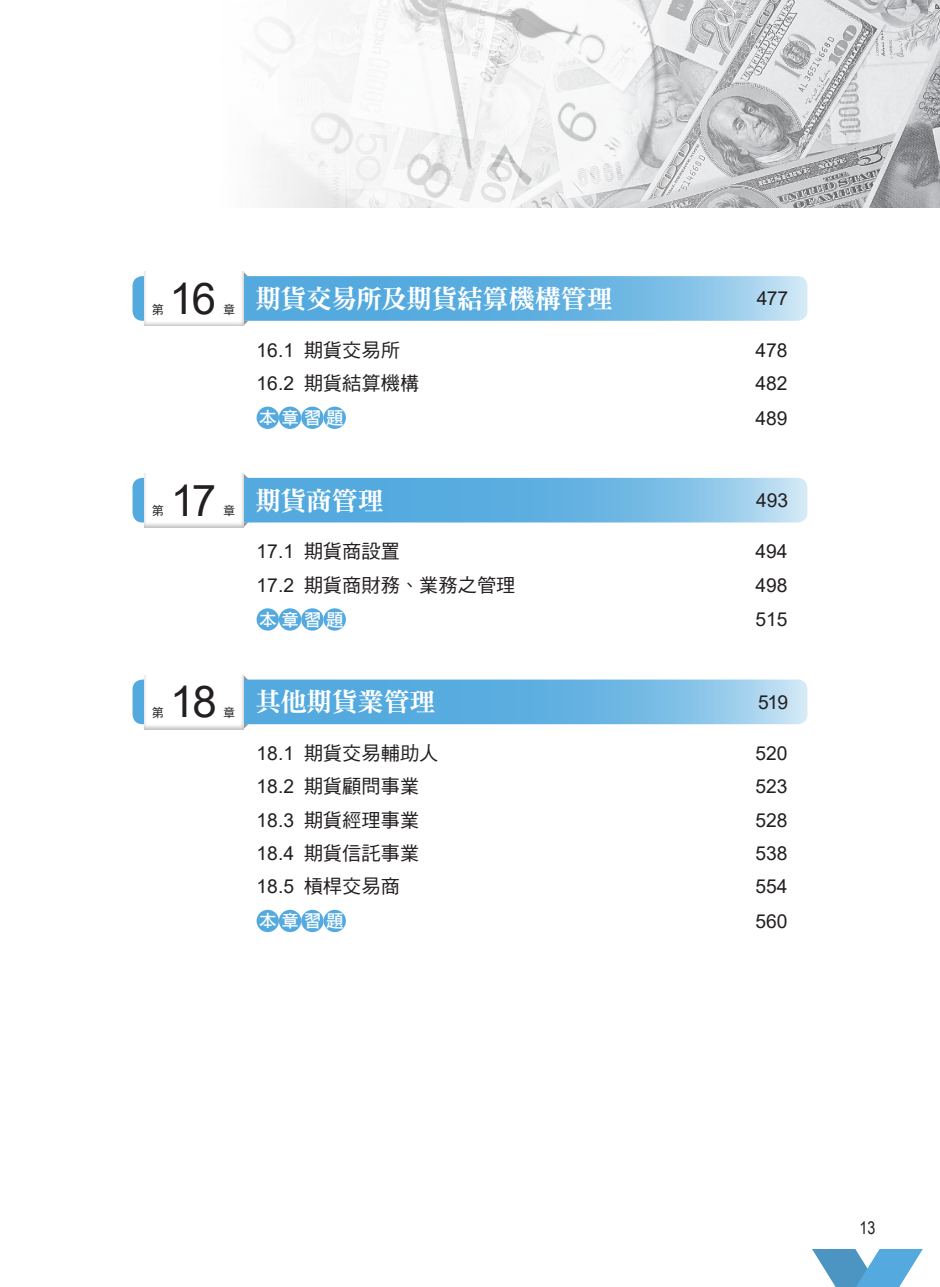
<style>
.page{position:relative;width:940px;height:1287px;background:#fff}
.page>*{position:absolute;margin:0;border:0;box-sizing:border-box;transform-origin:0 0}
.t1{font:43.75px "Arial";color:#231f20}
.t2{font:26.25px "DF Ming Std W9";letter-spacing:-.03em;color:#fff}
.t3{font:19.25px "DF Hei Std W5";color:#231f20}
.t4{font:19.25px "Arial";color:#231f20}
.t5{font:17.5px "DF Hei Std W7";letter-spacing:.275em;color:#fff}
.t6{font:17.5px "Arial Narrow";color:#231f20}
.t7{font:12.25px "DF Hei Std W5";color:#231f20}
.s1{font-family:"Arial"}
</style>
<div class="page">
<svg style="left:812px;top:1249px;width:110px;height:38px"></svg>
<svg style="left:132px;top:276px;width:675px;height:45px;background:#6eb7e3"></svg>
<div style="left:142px;top:268px;width:104px;height:59px;background:#231f20;opacity:.3"></div>
<div style="left:256px;top:407px;width:23px;height:22px;background:#54aadf;border-radius:50%"></div>
<div style="left:279px;top:407px;width:22px;height:22px;background:#54aadf;border-radius:50%"></div>
<div style="left:301px;top:407px;width:22px;height:22px;background:#54aadf;border-radius:50%"></div>
<div style="left:323px;top:407px;width:23px;height:22px;background:#54aadf;border-radius:50%"></div>
<svg style="left:132px;top:478px;width:675px;height:44px;background:#6db6e3"></svg>
<div style="left:142px;top:470px;width:104px;height:59px;background:#231f20;opacity:.3"></div>
<div style="left:256px;top:608px;width:23px;height:23px;background:#54aadf;border-radius:50%"></div>
<div style="left:279px;top:608px;width:22px;height:23px;background:#54aadf;border-radius:50%"></div>
<div style="left:301px;top:608px;width:22px;height:23px;background:#54aadf;border-radius:50%"></div>
<div style="left:323px;top:608px;width:23px;height:23px;background:#54aadf;border-radius:50%"></div>
<svg style="left:132px;top:679px;width:675px;height:45px;background:#6fb7e3"></svg>
<div style="left:142px;top:671px;width:104px;height:60px;background:#231f20;opacity:.3"></div>
<div style="left:256px;top:910px;width:23px;height:22px;background:#54aadf;border-radius:50%"></div>
<div style="left:279px;top:910px;width:22px;height:22px;background:#54aadf;border-radius:50%"></div>
<div style="left:301px;top:910px;width:22px;height:22px;background:#54aadf;border-radius:50%"></div>
<div style="left:323px;top:910px;width:23px;height:22px;background:#54aadf;border-radius:50%"></div>
<img style="left:261px;top:0;width:679px;height:208px">
<p class="t7" style="left:152px;top:302px;width:14px">第</p>
<h1 class="t1" style="left:169px;top:269px;width:48px">16</h1>
<p class="t7" style="left:223px;top:302px;width:14px">章</p>
<h2 class="t2" style="left:255px;top:284px;width:359px">期貨交易所及期貨結算機構管理</h2>
<p class="t4" style="left:757px;top:285px;width:33px">477</p>
<p class="t3" style="left:256px;top:339px;width:145px"><span class="s1">16.1</span> 期貨交易所</p>
<p class="t4" style="left:755px;top:337px;width:34px">478</p>
<p class="t3" style="left:256px;top:373px;width:164px"><span class="s1">16.2</span> 期貨結算機構</p>
<p class="t4" style="left:755px;top:370px;width:34px">482</p>
<p class="t5" style="left:259px;top:408px;width:86px">本章習題</p>
<p class="t4" style="left:755px;top:405px;width:34px">489</p>
<p class="t7" style="left:152px;top:504px;width:14px">第</p>
<h1 class="t1" style="left:171px;top:470px;width:47px">17</h1>
<p class="t7" style="left:223px;top:504px;width:14px">章</p>
<h2 class="t2" style="left:255px;top:486px;width:130px">期貨商管理</h2>
<p class="t4" style="left:756px;top:487px;width:34px">493</p>
<p class="t3" style="left:256px;top:541px;width:145px"><span class="s1">17.1</span> 期貨商設置</p>
<p class="t4" style="left:755px;top:538px;width:34px">494</p>
<p class="t3" style="left:256px;top:574px;width:260px"><span class="s1">17.2</span> 期貨商財務、業務之管理</p>
<p class="t4" style="left:755px;top:572px;width:34px">498</p>
<p class="t5" style="left:259px;top:610px;width:86px">本章習題</p>
<p class="t4" style="left:755px;top:606px;width:34px">515</p>
<p class="t7" style="left:152px;top:706px;width:14px">第</p>
<h1 class="t1" style="left:170px;top:672px;width:48px">18</h1>
<p class="t7" style="left:223px;top:706px;width:14px">章</p>
<h2 class="t2" style="left:255px;top:688px;width:182px">其他期貨業管理</h2>
<p class="t4" style="left:758px;top:689px;width:32px">519</p>
<p class="t3" style="left:256px;top:743px;width:183px"><span class="s1">18.1</span> 期貨交易輔助人</p>
<p class="t4" style="left:755px;top:740px;width:34px">520</p>
<p class="t3" style="left:256px;top:776px;width:164px"><span class="s1">18.2</span> 期貨顧問事業</p>
<p class="t4" style="left:755px;top:773px;width:34px">523</p>
<p class="t3" style="left:256px;top:809px;width:164px"><span class="s1">18.3</span> 期貨經理事業</p>
<p class="t4" style="left:755px;top:806px;width:34px">528</p>
<p class="t3" style="left:256px;top:842px;width:164px"><span class="s1">18.4</span> 期貨信託事業</p>
<p class="t4" style="left:755px;top:840px;width:34px">538</p>
<p class="t3" style="left:256px;top:876px;width:145px"><span class="s1">18.5</span> 槓桿交易商</p>
<p class="t4" style="left:755px;top:873px;width:34px">554</p>
<p class="t5" style="left:259px;top:911px;width:86px">本章習題</p>
<p class="t4" style="left:755px;top:908px;width:34px">560</p>
<p class="t6" style="left:859px;top:1215px;width:17px">13</p>
</div>
